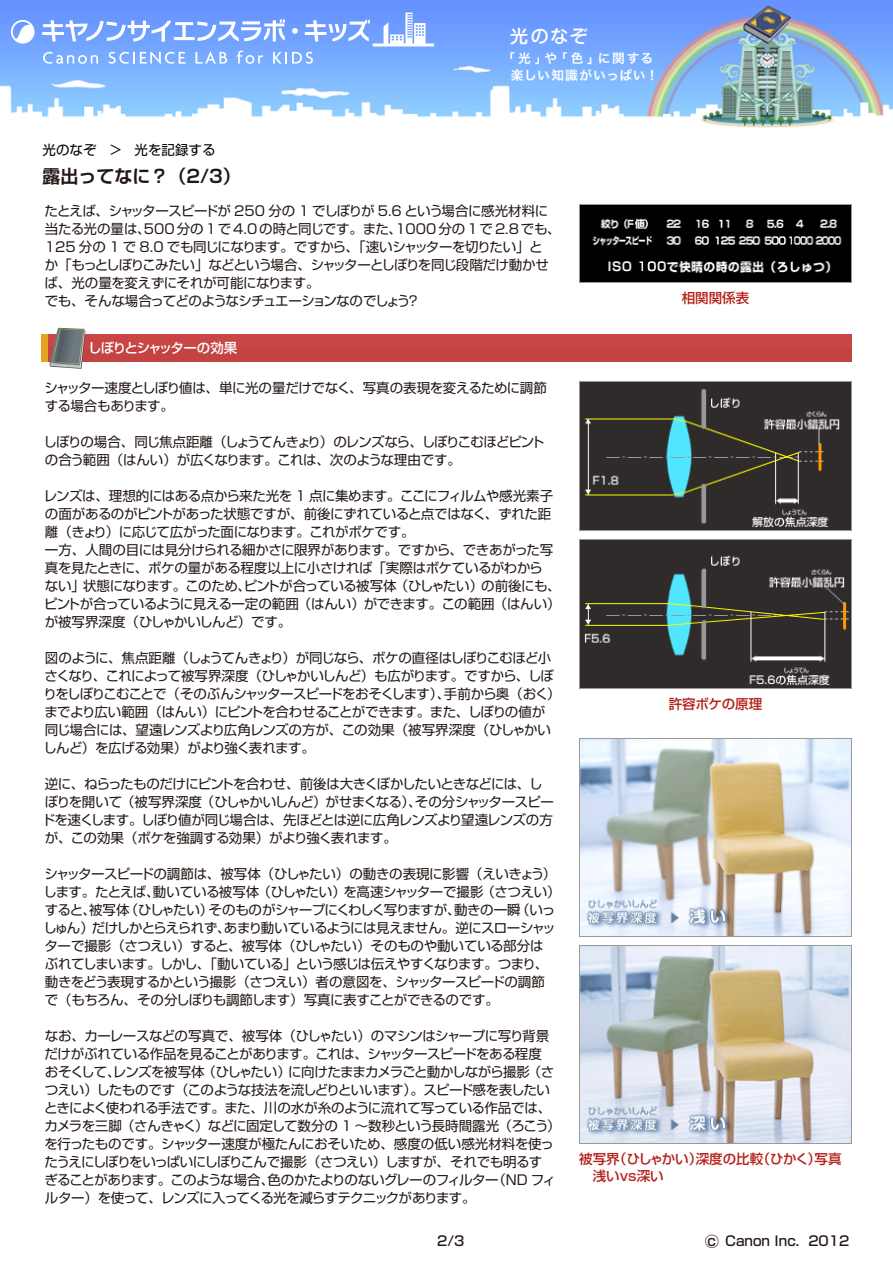
<style>
.page{position:relative;width:893px;height:1263px;background:#fff}
.page>*{position:absolute;margin:0;border:0;box-sizing:border-box;transform-origin:0 0}
.t1{font:700 18px "Shin Go Pr 6 De";color:#231815}
.t2{font:500 18px "Shin M Go Pro";color:#fff}
.t3{font:13.5px/18px "Shin Go Pr 6";letter-spacing:-.04em;color:#231815}
.t4{font:13.5px/18px "Shin Go Pr 6";letter-spacing:-.06em;color:#231815}
.t5{font:13.5px/18px "Shin Go Pr 6";letter-spacing:-.07em;color:#231815}
.t6{font:500 13.5px/16.5px "Shin Go Pr 6";color:#b52019}
.t7{font:500 13.5px "Shin Go Pro";color:#231815}
.t8{font:500 13.5px "Shin Go Pr 6";letter-spacing:-.095em;color:#fff}
.t9{font:13.5px "Shin Go Pr 6";color:#000}
.t10{font:12.75px/17.4px "Hira Kaku Pro W6";letter-spacing:.07em;color:#fff}
.s1{font-size:15px}
</style>
<div class="page">
<img style="left:0;top:0;width:893px;height:128px">
<svg style="left:42px;top:19px;width:243px;height:23px"></svg>
<svg style="left:292px;top:28px;width:6px;height:6px"></svg>
<svg style="left:305px;top:20px;width:65px;height:22px"></svg>
<svg style="left:11px;top:20px;width:24px;height:24px"></svg>
<svg style="left:43px;top:52px;width:55px;height:12px"></svg>
<svg style="left:109px;top:52px;width:77px;height:12px"></svg>
<svg style="left:196px;top:52px;width:31px;height:12px"></svg>
<svg style="left:237px;top:51px;width:26px;height:13px"></svg>
<svg style="left:273px;top:52px;width:40px;height:12px"></svg>
<svg style="left:384px;top:13px;width:41px;height:30px"></svg>
<hr style="left:373px;top:43px;width:61px;height:3px;background:#fff">
<img style="left:579px;top:205px;width:272px;height:77px">
<div style="left:41px;top:335px;width:810px;height:27px;background:#c34242"></div>
<div style="left:41px;top:335px;width:810px;height:13px;background:#ca4644"></div>
<div style="left:41px;top:335px;width:6px;height:27px;background:#e7a21d"></div>
<svg style="left:49px;top:328px;width:36px;height:41px"></svg>
<img style="left:579px;top:381px;width:272px;height:150px">
<img style="left:579px;top:539px;width:272px;height:150px">
<img style="left:579px;top:738px;width:272px;height:199px">
<img style="left:579px;top:945px;width:272px;height:199px">
<p class="t9" style="left:43px;top:139px;width:175px">光のなぞ ＞ 光を記録する</p>
<h1 class="t1" style="left:43px;top:161px;width:200px">露出ってなに？（2/3）</h1>
<h1 class="t2" style="left:510px;top:21px;width:79px">光のなぞ</h1>
<p class="t10" style="left:511px;top:49px;width:149px;text-indent:-9px">「光」や「色」に関する楽しい知識がいっぱい！</p>
<p class="t3" style="left:45px;top:201px;width:518px">たとえば、シャッタースピードが 250 分の 1 でしぼりが 5.6 という場合に感光材料に当たる光の量は、500分の1で4.0の時と同じです。また、1000分の1で2.8でも、125 分の 1 で 8.0 でも同じになります。ですから、「速いシャッターを切りたい」と<br>か「もっとしぼりこみたい」などという場合、シャッターとしぼりを同じ段階だけ動かせば、光の量を変えずにそれが可能になります。<br>でも、そんな場合ってどのようなシチュエーションなのでしょう？</p>
<p class="t6" style="left:682px;top:288px;width:69px">相関関係表</p>
<p class="t8" style="left:88px;top:337px;width:151px">しぼりとシャッターの効果</p>
<p class="t3" style="left:44px;top:378px;width:504px">シャッター速度としぼり値は、単に光の量だけでなく、写真の表現を変えるために調節する場合もあります。</p>
<p class="t5" style="left:44px;top:432px;width:502px">しぼりの場合、同じ焦点距離（しょうてんきょり）のレンズなら、しぼりこむほどピントの合う範囲（はんい）が広くなります。これは、次のような理由です。</p>
<p class="t3" style="left:44px;top:486px;width:518px">レンズは、理想的にはある点から来た光を 1 点に集めます。ここにフィルムや感光素子の面があるのがピントがあった状態ですが、前後にずれていると点ではなく、ずれた距離（きょり）に応じて広がった面になります。これがボケです。<br>一方、人間の目には見分けられる細かさに限界があります。ですから、できあがった写真を見たときに、ボケの量がある程度以上に小さければ「実際はボケているがわから<br>ない」状態になります。このため、ピントが合っている被写体（ひしゃたい）の前後にも、ピントが合っているように見える一定の範囲（はんい）ができます。この範囲（はんい）が被写界深度（ひしゃかいしんど）です。</p>
<p class="t4" style="left:44px;top:648px;width:519px">図のように、焦点距離（しょうてんきょり）が同じなら、ボケの直径はしぼりこむほど小さくなり、これによって被写界深度（ひしゃかいしんど）も広がります。ですから、しぼりをしぼりこむことで（そのぶんシャッタースピードをおそくします）、手前から奥（おく）までより広い範囲（はんい）にピントを合わせることができます。また、しぼりの値が同じ場合には、望遠レンズより広角レンズの方が、この効果（被写界深度（ひしゃかいしんど）を広げる効果）がより強く表れます。</p>
<p class="t3" style="left:42px;top:774px;width:513px">逆に、ねらったものだけにピントを合わせ、前後は大きくぼかしたいときなどには、しぼりを開いて（被写界深度（ひしゃかいしんど）がせまくなる）、その分シャッタースピードを速くします。しぼり値が同じ場合は、先ほどとは逆に広角レンズより望遠レンズの方が、この効果（ボケを強調する効果）がより強く表れます。</p>
<p class="t3" style="left:44px;top:864px;width:519px">シャッタースピードの調節は、被写体（ひしゃたい）の動きの表現に影響（えいきょう）します。たとえば、動いている被写体（ひしゃたい）を高速シャッターで撮影（さつえい）すると、被写体（ひしゃたい）そのものがシャープにくわしく写りますが、動きの一瞬（いっしゅん）だけしかとらえられず、あまり動いているようには見えません。逆にスローシャッターで撮影（さつえい）すると、被写体（ひしゃたい）そのものや動いている部分は<br>ぶれてしまいます。しかし、「動いている」という感じは伝えやすくなります。つまり、動きをどう表現するかという撮影（さつえい）者の意図を、シャッタースピードの調節<br>で（もちろん、その分しぼりも調節します）写真に表すことができるのです。</p>
<p class="t3" style="left:44px;top:1026px;width:518px">なお、カーレースなどの写真で、被写体（ひしゃたい）のマシンはシャープに写り背景だけがぶれている作品を見ることがあります。これは、シャッタースピードをある程度<br>おそくして、レンズを被写体（ひしゃたい）に向けたままカメラごと動かしながら撮影（さつえい）したものです（このような技法を流しどりといいます）。スピード感を表したいときによく使われる手法です。また、川の水が糸のように流れて写っている作品では、カメラを三脚（さんきゃく）などに固定して数分の 1 ～数秒という長時間露光（ろこう）を行ったものです。シャッター速度が極たんにおそいため、感度の低い感光材料を使ったうえにしぼりをいっぱいにしぼりこんで撮影（さつえい）しますが、それでも明るす<br>ぎることがあります。このような場合、色のかたよりのないグレーのフィルター（ND フィルター）を使って、レンズに入ってくる光を減らすテクニックがあります。</p>
<p class="t6" style="left:669px;top:695px;width:95px">許容ボケの原理</p>
<p class="t6" style="left:579px;top:1150px;width:264px">被写界（ひしゃかい）深度の比較（ひかく）写真　浅いvs深い</p>
<p class="t7" style="left:437px;top:1230px;width:29px">2/3</p>
<p class="t7" style="left:704px;top:1230px;width:146px"><span class="s1">○</span>c Canon Inc. 2012</p>
</div>
